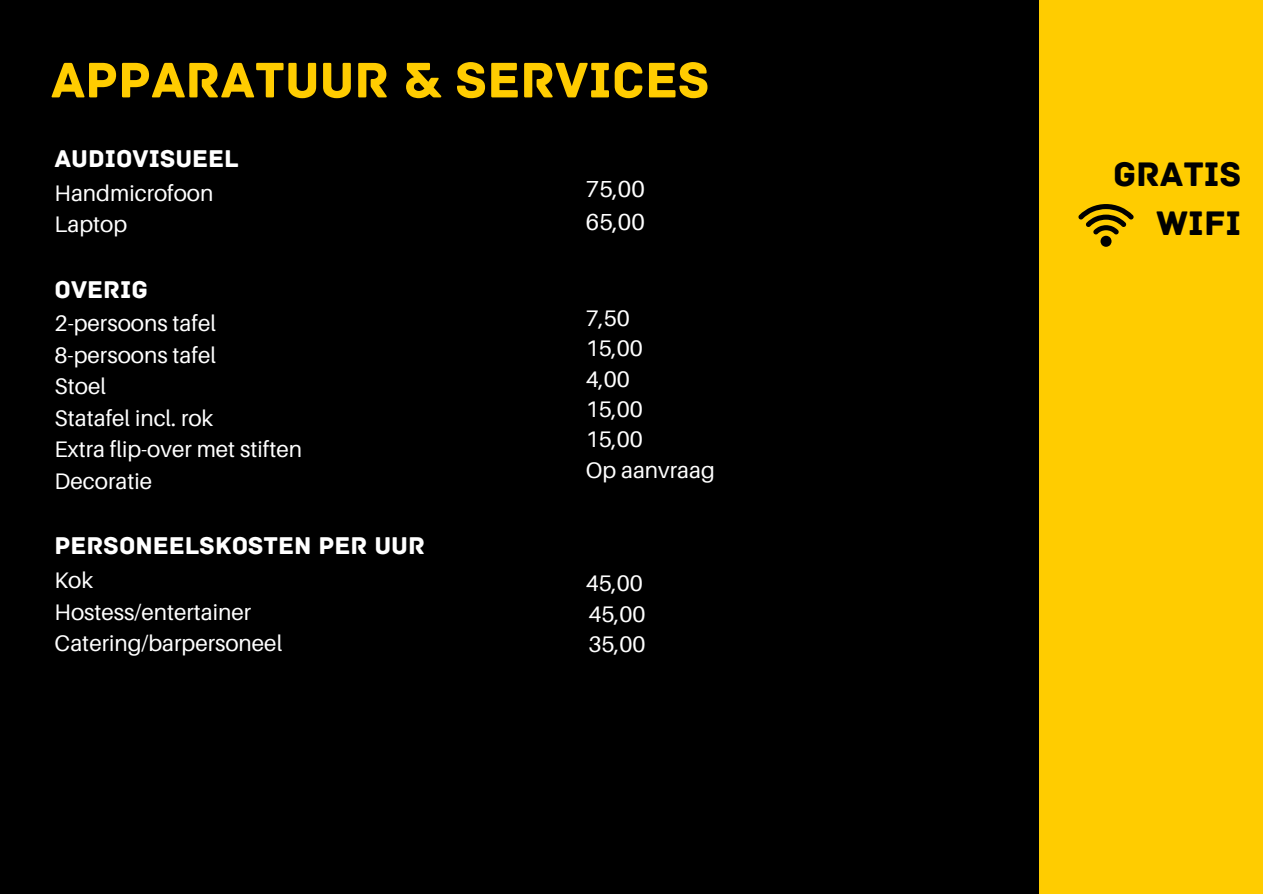
<style>
.page{position:relative;width:1263px;height:894px;background:#fff}
.page>*{position:absolute;margin:0;border:0;box-sizing:border-box;transform-origin:0 0}
.t1{font:52.5px "Archive";color:#fc0}
.t2{font:35.85px/49.5px "Archive";color:#000;text-align:right}
.t3{font:25.5px "Archive";color:#fff}
.t4{font:23.25px/32.1px "Aileron";color:#fff}
.t5{font:22.5px/31.5px "Aileron";color:#fff}
</style>
<div class="page">
<div style="left:0;top:0;width:1263px;height:893px;background:#000"></div>
<div style="left:1040px;top:0;width:223px;height:893px;background:#fc0"></div>
<svg style="left:1078px;top:204px;width:56px;height:43px"></svg>
<h1 class="t1" style="left:51px;top:49px;width:660px">APPARATUUR &amp; SERVICES</h1>
<h3 class="t3" style="left:55px;top:143px;width:186px">AUDIOVISUEEL</h3>
<h3 class="t5" style="left:55px;top:176px;width:160px">Handmicrofoon<br>Laptop</h3>
<p class="t3" style="left:55px;top:274px;width:95px">OVERIG</p>
<p class="t5" style="left:55px;top:307px;width:163px">2-persoons tafel</p>
<p class="t5" style="left:55px;top:338px;width:163px">8-persoons tafel</p>
<p class="t5" style="left:55px;top:370px;width:53px">Stoel</p>
<p class="t5" style="left:55px;top:401px;width:160px">Statafel incl. rok</p>
<p class="t5" style="left:55px;top:433px;width:249px">Extra flip-over met stiften</p>
<p class="t5" style="left:55px;top:464px;width:99px">Decoratie</p>
<h3 class="t3" style="left:55px;top:530px;width:372px">PERSONEELSKOSTEN PER UUR</h3>
<h3 class="t5" style="left:55px;top:563px;width:229px">Kok<br>Hostess/entertainer<br>Catering/barpersoneel</h3>
<h3 class="t4" style="left:586px;top:173px;width:60px">75,00<br>65,00</h3>
<p class="t5" style="left:586px;top:301px;width:46px">7,50</p>
<p class="t5" style="left:586px;top:332px;width:59px">15,00</p>
<p class="t5" style="left:586px;top:362px;width:46px">4,00</p>
<p class="t5" style="left:586px;top:393px;width:59px">15,00</p>
<p class="t5" style="left:586px;top:423px;width:59px">15,00</p>
<h2 class="t5" style="left:586px;top:453px;width:131px">Op aanvraag</h2>
<p class="t5" style="left:586px;top:567px;width:59px">45,00</p>
<p class="t5" style="left:588px;top:597px;width:59px">45,00</p>
<p class="t5" style="left:588px;top:627px;width:59px">35,00</p>
<p class="t2" style="left:1113px;top:150px;width:130px">GRATIS<br>WIFI</p>
</div>
